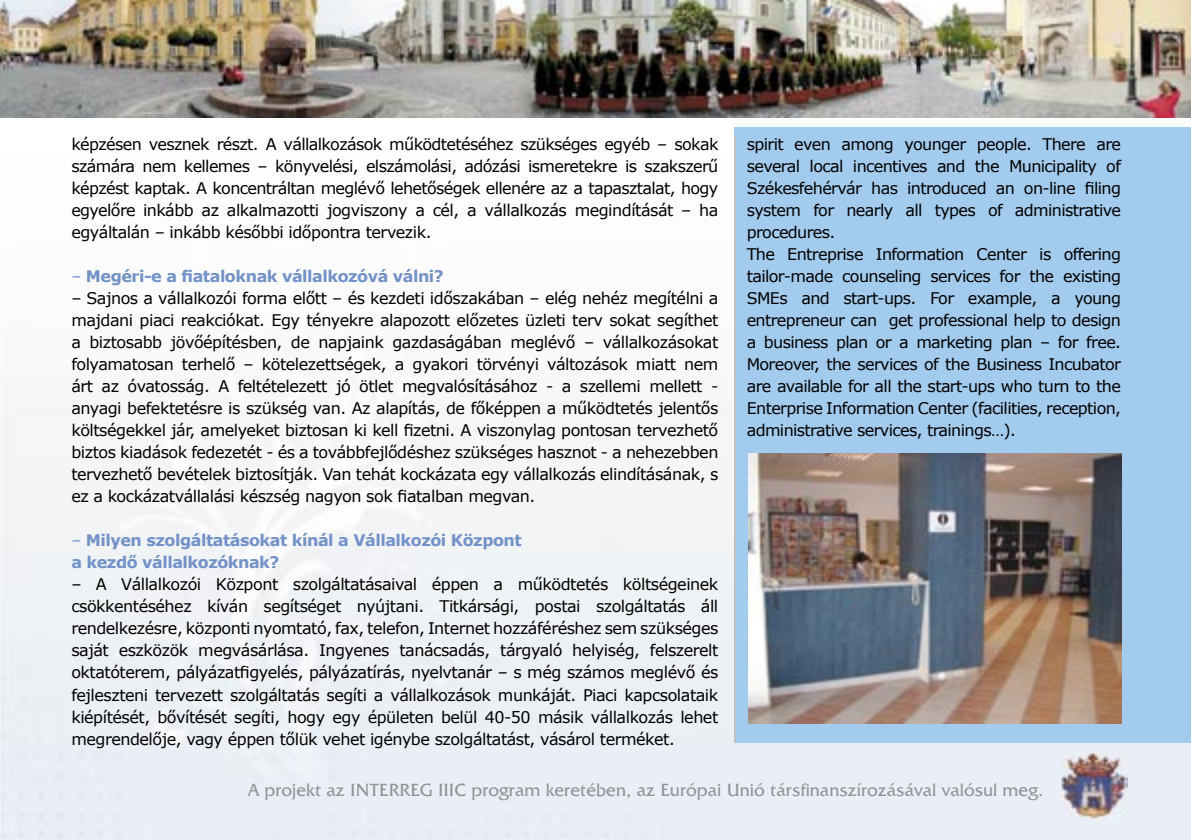
<style>
.page{position:relative;width:1191px;height:840px;background:#fff}
.page>*{position:absolute;margin:0;border:0;box-sizing:border-box;transform-origin:0 0}
.t1{font:18px "Friz Quadrata HBT";color:#939393}
.t2{font:16px/22px "Verdana";letter-spacing:-.04em;color:#000;text-align:justify}
.t3{font:700 16px/22px "Verdana";letter-spacing:-.03em;color:#7392c7}
.s1{font-weight:400}
</style>
<div class="page">
<div style="left:734px;top:128px;width:457px;height:614px;background:#a3cbed"></div>
<hr style="left:734px;top:136px;width:1px;height:606px;background:#c1c1c1">
<img style="left:1061px;top:753px;width:66px;height:65px">
<img style="left:0;top:0;width:1191px;height:118px">
<img style="left:748px;top:453px;width:373px;height:270px">
<p class="t2" style="left:71px;top:132px;width:648px">képzésen vesznek részt. A vállalkozások működtetéséhez szükséges egyéb – sokak számára nem kellemes – könyvelési, elszámolási, adózási ismeretekre is szakszerű képzést kaptak. A koncentráltan meglévő lehetőségek ellenére az a tapasztalat, hogy egyelőre inkább az alkalmazotti jogviszony a cél, a vállalkozás megindítását – ha egyáltalán – inkább későbbi időpontra tervezik.</p>
<p class="t3" style="left:71px;top:264px;width:374px"><span class="s1">–</span> Megéri-e a fiataloknak vállalkozóvá válni?</p>
<p class="t2" style="left:71px;top:286px;width:648px">– Sajnos a vállalkozói forma előtt – és kezdeti időszakában – elég nehéz megítélni a majdani piaci reakciókat. Egy tényekre alapozott előzetes üzleti terv sokat segíthet a biztosabb jövőépítésben, de napjaink gazdaságában meglévő – vállalkozásokat folyamatosan terhelő – kötelezettségek, a gyakori törvényi változások miatt nem árt az óvatosság. A feltételezett jó ötlet megvalósításához - a szellemi mellett - anyagi befektetésre is szükség van. Az alapítás, de főképpen a működtetés jelentős költségekkel jár, amelyeket biztosan ki kell fizetni. A viszonylag pontosan tervezhető biztos kiadások fedezetét - és a továbbfejlődéshez szükséges hasznot - a nehezebben tervezhető bevételek biztosítják. Van tehát kockázata egy vállalkozás elindításának, s ez a kockázatvállalási készség nagyon sok fiatalban megvan.</p>
<p class="t3" style="left:71px;top:528px;width:452px"><span class="s1">–</span> Milyen szolgáltatásokat kínál a Vállalkozói Központ a kezdő vállalkozóknak?</p>
<p class="t2" style="left:71px;top:572px;width:648px">– A Vállalkozói Központ szolgáltatásaival éppen a működtetés költségeinek csökkentéséhez kíván segítséget nyújtani. Titkársági, postai szolgáltatás áll rendelkezésre, központi nyomtató, fax, telefon, Internet hozzáféréshez sem szükséges saját eszközök megvásárlása. Ingyenes tanácsadás, tárgyaló helyiség, felszerelt oktatóterem, pályázatfigyelés, pályázatírás, nyelvtanár – s még számos meglévő és fejleszteni tervezett szolgáltatás segíti a vállalkozások munkáját. Piaci kapcsolataik kiépítését, bővítését segíti, hogy egy épületen belül 40-50 másik vállalkozás lehet megrendelője, vagy éppen tőlük vehet igénybe szolgáltatást, vásárol terméket.</p>
<p class="t2" style="left:746px;top:132px;width:376px;text-align:left">spirit even among younger people. There are several local incentives and the Municipality of Székesfehérvár has introduced an on-line filing system for nearly all types of administrative procedures.<br>The Entreprise Information Center is offering tailor-made counseling services for the existing SMEs and start-ups. For example, a young entrepreneur can get professional help to design a business plan or a marketing plan – for free.<br>Moreover, the services of the Business Incubator are available for all the start-ups who turn to the Enterprise Information Center (facilities, reception, administrative services, trainings…).</p>
<p class="t1" style="left:248px;top:778px;width:796px">A projekt az INTERREG IIIC program keretében, az Európai Unió társfinanszírozásával valósul meg.</p>
</div>
